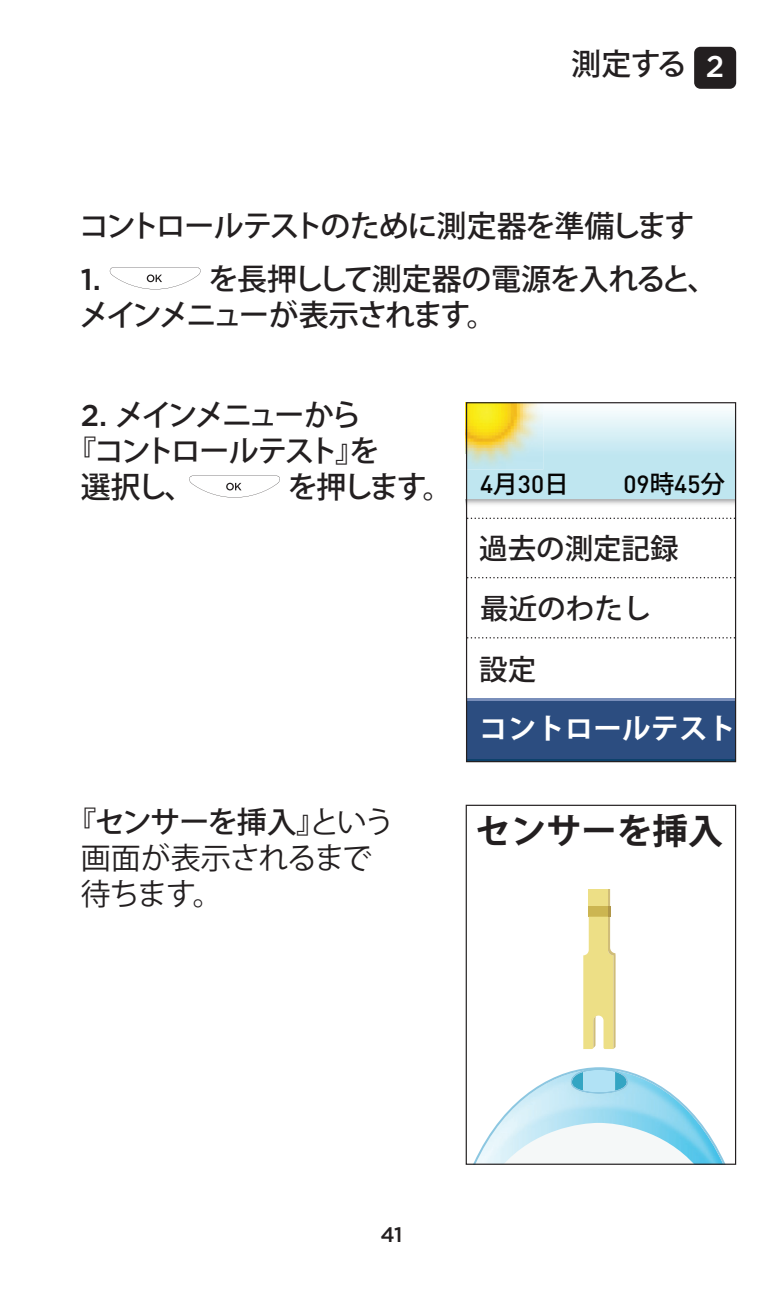
<style>
.page{position:relative;width:783px;height:1293px;background:#fff}
.page>*{position:absolute;margin:0;border:0;box-sizing:border-box;transform-origin:0 0}
.image{font:35.4px "Koz Go Pro Bold 90 pv RKSJ H";color:#231f20}
.Head_3{font:500 30px/36px "Koz Go Pr 6 N";letter-spacing:-.06em;color:#231f20}
.t1{font:30px/36px "Koz Go Pr 6 N";letter-spacing:-.045em;color:#231f20}
.Head_3-2{font:500 30px "Koz Go Pr 6 N";letter-spacing:-.05em;color:#231f20}
.Head_3-3{font:500 30px "Koz Go Pr 6 N";letter-spacing:-.08em;color:#231f20}
.Head_3-4{font:500 30px "Koz Go Pr 6 N";letter-spacing:-.105em;color:#231f20}
.Head_3-5{font:500 30px "Koz Go Pr 6 N";letter-spacing:-.1em;color:#231f20}
.t2{font:500 30px "Gotham";color:#231f20}
.image-2{font:28.5px/60px "Koz Go Pro Medium 90 pv RKSJ H";color:#231f20}
.image-3{font:500 24.6px "DINOT";color:#050504}
.t3{font:500 21px "Gotham";color:#231f20}
.s1{font-family:"Gotham";color:#fff}
.s2{font-family:"Gotham"}
.s3{font-family:"Koz Go Pro Medium 90 pv RKSJ H";font-weight:400}
.s4{font-family:"Koz Go Pro Bold 90 pv RKSJ H";color:#fff}
.s5{font-weight:500}
</style>
<div class="page">
<div style="left:694px;top:47px;width:42px;height:42px;background:#231f20;border-radius:6px"></div>
<svg style="left:110px;top:267px;width:90px;height:22px"></svg>
<div style="left:466px;top:698px;width:269px;height:63px;background:#2c4d80"></div>
<hr style="left:466px;top:698px;width:269px;height:3px;background:#798eba">
<hr style="left:466px;top:758px;width:269px;height:3px;background:#0d416b">
<svg style="left:468px;top:411px;width:266px;height:88px"></svg>
<svg style="left:468px;top:499px;width:266px;height:6px"></svg>
<img style="left:468px;top:404px;width:75px;height:65px">
<img style="left:468px;top:404px;width:60px;height:50px">
<svg style="left:468px;top:637px;width:266px;height:1px"></svg>
<svg style="left:468px;top:517px;width:266px;height:2px"></svg>
<svg style="left:468px;top:577px;width:266px;height:1px"></svg>
<div style="left:466px;top:402px;width:270px;height:360px;border:1px solid #231f20"></div>
<svg style="left:189px;top:475px;width:91px;height:23px"></svg>
<svg style="left:583px;top:889px;width:32px;height:160px"></svg>
<svg style="left:474px;top:1067px;width:251px;height:95px"></svg>
<div style="left:465px;top:804px;width:271px;height:360px;border:1px solid #231f20"></div>
<p class="Head_3-3" style="left:571px;top:47px;width:154px">測定する <span class="s1">2</span></p>
<p class="Head_3-2" style="left:79px;top:209px;width:616px">コントロールテストのために測定器を準備します</p>
<p class="t2" style="left:81px;top:259px;width:21px">1.</p>
<p class="Head_3" style="left:79px;top:261px;width:640px;text-indent:129px">を長押しして測定器の電源を入れると、メインメニューが表示されます。</p>
<p class="Head_3-5" style="left:81px;top:398px;width:282px"><span class="s2">2.</span> メインメニューから</p>
<p class="Head_3-4" style="left:66px;top:434px;width:314px">『コントロールテスト』を</p>
<p class="Head_3-3" style="left:81px;top:470px;width:115px">選択し、</p>
<p class="Head_3-3" style="left:288px;top:470px;width:167px">を押します。</p>
<p class="image-3" style="left:480px;top:468px;width:90px">4<span class="s3">月</span>30<span class="s3">日</span></p>
<p class="image-3" style="left:623px;top:468px;width:103px">09<span class="s3">時</span>45<span class="s3">分</span></p>
<p class="image-2" style="left:479px;top:520px;width:258px">過去の測定記録<br>最近のわたし<br>設定<br><span class="s4">コントロールテスト</span></p>
<p class="t1" style="left:81px;top:804px;width:315px;text-indent:-14px"><span class="s5">『センサーを挿入』</span>という画面が表示されるまで待ちます。</p>
<p class="image" style="left:475px;top:808px;width:249px">センサーを挿入</p>
<p class="t3" style="left:380px;top:1220px;width:24px">41</p>
</div>
